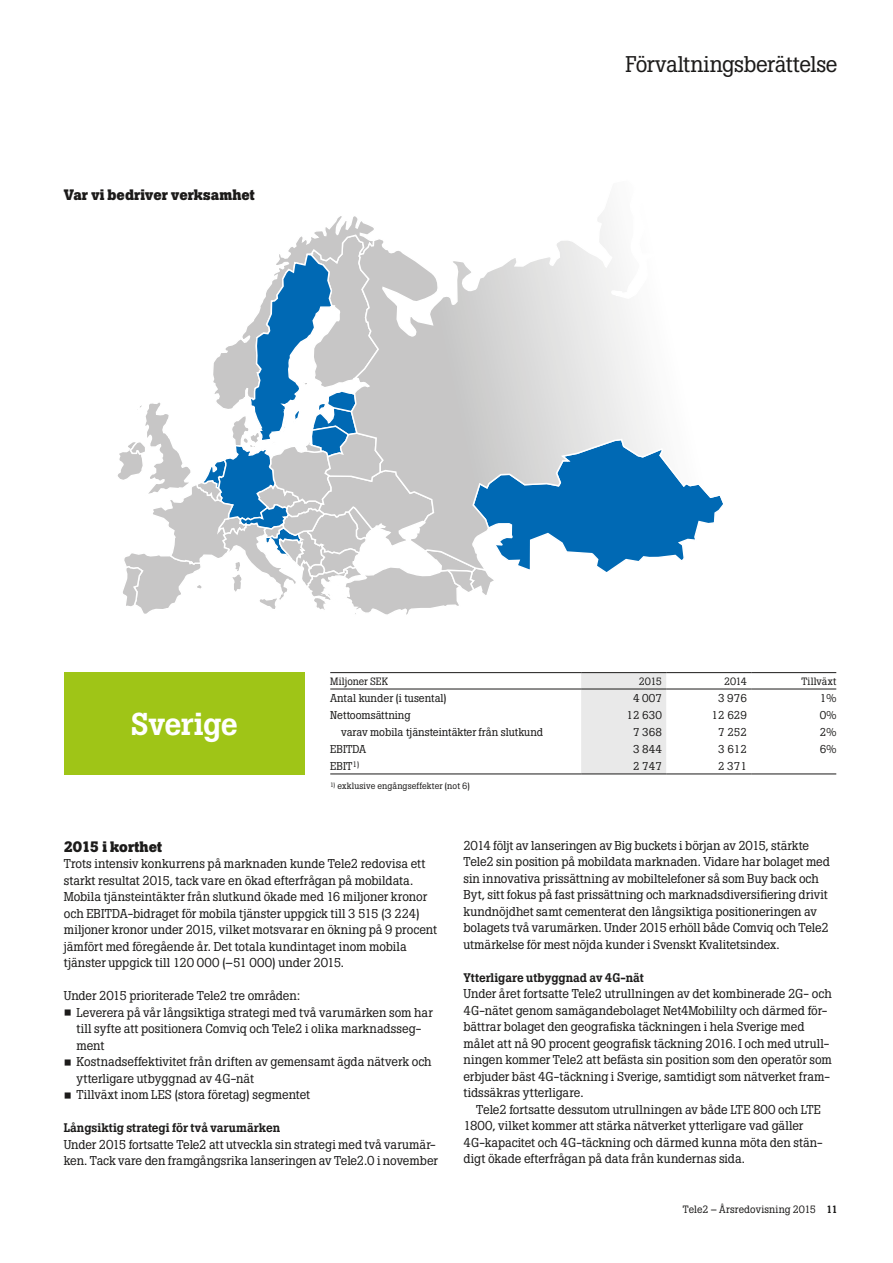
<style>
.page{position:relative;width:893px;height:1263px;background:#fff}
.page>*{position:absolute;margin:0;border:0;box-sizing:border-box;transform-origin:0 0}
.t1{font:500 31.5px "Boton Pro";letter-spacing:-.02em;color:#fff}
.t2{font:22.5px "Boton Pro";letter-spacing:-.015em;color:#1c1b1a}
.t3{font:700 15px "Boton Pro";color:#1c1b1a}
.t4{font:12.75px/16.5px "Boton Pro";letter-spacing:-.005em;color:#1c1b1a}
.t5{font:500 12.3px "Boton Pro";letter-spacing:-.005em;color:#1c1b1a}
.t6{font:11.25px "Boton Pro";color:#1c1b1a}
.t7{font:10.5px "Boton Pro";letter-spacing:.01em;color:#1c1b1a}
.t8{font:9px "Boton Pro";letter-spacing:.01em;color:#1c1b1a}
.s1{font-weight:700;font-size:24px}
.s2{font-weight:500}
</style>
<div class="page">
<div style="left:581px;top:673px;width:85px;height:101px;background:#e9e9e9"></div>
<hr style="left:330px;top:672px;width:251px;height:1px;background:#1c1b1a">
<hr style="left:330px;top:689px;width:251px;height:1px;background:#1c1b1a">
<hr style="left:751px;top:689px;width:85px;height:1px;background:#1c1b1a">
<hr style="left:751px;top:672px;width:85px;height:1px;background:#1c1b1a">
<hr style="left:581px;top:672px;width:85px;height:1px;background:#1c1b1a">
<hr style="left:666px;top:672px;width:85px;height:1px;background:#1c1b1a">
<hr style="left:581px;top:689px;width:85px;height:1px;background:#1c1b1a">
<hr style="left:666px;top:689px;width:85px;height:1px;background:#1c1b1a">
<hr style="left:330px;top:774px;width:251px;height:1px;background:#1c1b1a">
<hr style="left:581px;top:774px;width:85px;height:1px;background:#1c1b1a">
<hr style="left:666px;top:774px;width:85px;height:1px;background:#1c1b1a">
<hr style="left:751px;top:774px;width:85px;height:1px;background:#1c1b1a">
<div style="left:64px;top:672px;width:241px;height:102px;background:#9fc517"></div>
<svg style="left:117px;top:216px;width:377px;height:399px"></svg>
<svg style="left:341px;top:211px;width:382px;height:361px"></svg>
<p class="t3" style="left:64px;top:185px;width:193px">Var vi bedriver verksamhet</p>
<h2 class="t2" style="left:625px;top:50px;width:214px">Förvaltningsberättelse</h2>
<h1 class="t1" style="left:131px;top:704px;width:109px">Sverige</h1>
<p class="t7" style="left:330px;top:674px;width:60px">Miljoner SEK</p>
<p class="t7" style="left:639px;top:674px;width:24px">2015</p>
<p class="t7" style="left:724px;top:674px;width:24px">2014</p>
<p class="t7" style="left:801px;top:674px;width:36px">Tillväxt</p>
<p class="t6" style="left:330px;top:691px;width:118px">Antal kunder (i tusental)</p>
<p class="t6" style="left:633px;top:691px;width:30px">4 007</p>
<p class="t6" style="left:718px;top:691px;width:30px">3 976</p>
<p class="t6" style="left:820px;top:691px;width:18px">1%</p>
<p class="t6" style="left:330px;top:708px;width:82px">Nettoomsättning</p>
<p class="t6" style="left:626px;top:708px;width:37px">12 630</p>
<p class="t6" style="left:712px;top:708px;width:37px">12 629</p>
<p class="t6" style="left:820px;top:708px;width:18px">0%</p>
<p class="t6" style="left:341px;top:724px;width:204px">varav mobila tjänsteintäkter från slutkund</p>
<p class="t6" style="left:633px;top:724px;width:30px">7 368</p>
<p class="t6" style="left:718px;top:724px;width:30px">7 252</p>
<p class="t6" style="left:820px;top:724px;width:18px">2%</p>
<p class="t6" style="left:330px;top:741px;width:37px">EBITDA</p>
<p class="t6" style="left:633px;top:741px;width:30px">3 844</p>
<p class="t6" style="left:718px;top:741px;width:30px">3 612</p>
<p class="t6" style="left:820px;top:741px;width:18px">6%</p>
<p class="t6" style="left:330px;top:758px;width:31px">EBIT<sup>1)</sup></p>
<p class="t6" style="left:633px;top:758px;width:30px">2 747</p>
<p class="t6" style="left:718px;top:758px;width:30px">2 371</p>
<p class="t8" style="left:330px;top:780px;width:141px"><sup>1)</sup> exklusive engångseffekter (not 6)</p>
<p class="t3" style="left:64px;top:837px;width:100px">2015 i korthet</p>
<p class="t4" style="left:64px;top:855px;width:375px">Trots intensiv konkurrens på marknaden kunde Tele2 redovisa ett starkt resultat 2015, tack vare en ökad efterfrågan på mobildata.<br>Mobila tjänsteintäkter från slutkund ökade med 16 miljoner kronor och EBITDA-bidraget för mobila tjänster uppgick till 3 515 (3 224) miljoner kronor under 2015, vilket motsvarar en ökning på 9 procent jämfört med föregående år. Det totala kundintaget inom mobila tjänster uppgick till 120 000 (–51 000) under 2015.</p>
<p class="t4" style="left:64px;top:987px;width:238px">Under 2015 prioriterade Tele2 tre områden:</p>
<p class="t4" style="left:77px;top:1004px;width:358px;text-indent:-13px"><span class="s1">•</span> Leverera på vår långsiktiga strategi med två varumärken som har till syfte att positionera Comviq och Tele2 i olika marknadsseg&shy;ment</p>
<p class="t4" style="left:77px;top:1053px;width:357px;text-indent:-13px"><span class="s1">•</span> Kostnadseffektivitet från driften av gemensamt ägda nätverk och ytterligare utbyggnad av 4G-nät</p>
<p class="t4" style="left:64px;top:1086px;width:248px"><span class="s1">•</span> Tillväxt inom LES (stora företag) segmentet</p>
<p class="t5" style="left:64px;top:1120px;width:218px">Långsiktig strategi för två varumärken</p>
<p class="t4" style="left:64px;top:1136px;width:376px">Under 2015 fortsatte Tele2 att utveckla sin strategi med två varumär&shy;ken. Tack vare den framgångsrika lanseringen av Tele2.0 i november</p>
<p class="t4" style="left:463px;top:837px;width:368px">2014 följt av lanseringen av Big buckets i början av 2015, stärkte Tele2 sin position på mobildata marknaden. Vidare har bolaget med sin innovativa prissättning av mobiltelefoner så som Buy back och Byt, sitt fokus på fast prissättning och marknadsdiversifiering drivit kundnöjdhet samt cementerat den långsiktiga positioneringen av bolagets två varumärken. Under 2015 erhöll både Comviq och Tele2 utmärkelse för mest nöjda kunder i Svenskt Kvalitetsindex.</p>
<p class="t5" style="left:463px;top:970px;width:182px">Ytterligare utbyggnad av 4G-nät</p>
<p class="t4" style="left:463px;top:986px;width:370px">Under året fortsatte Tele2 utrullningen av det kombinerade 2G- och 4G-nätet genom samägandebolaget Net4Mobililty och därmed för&shy;bättrar bolaget den geografiska täckningen i hela Sverige med målet att nå 90 procent geografisk täckning 2016. I och med utrull&shy;ningen kommer Tele2 att befästa sin position som den operatör som erbjuder bäst 4G-täckning i Sverige, samtidigt som nätverket fram&shy;tidssäkras ytterligare.</p>
<p class="t4" style="left:463px;top:1101px;width:361px;text-indent:13px">Tele2 fortsatte dessutom utrullningen av både LTE 800 och LTE 1800, vilket kommer att stärka nätverket ytterligare vad gäller 4G-kapacitet och 4G-täckning och därmed kunna möta den stän&shy;digt ökade efterfrågan på data från kundernas sida.</p>
<p class="t7" style="left:683px;top:1203px;width:156px">Tele2 – Årsredovisning 2015 <span class="s2">11</span></p>
</div>
